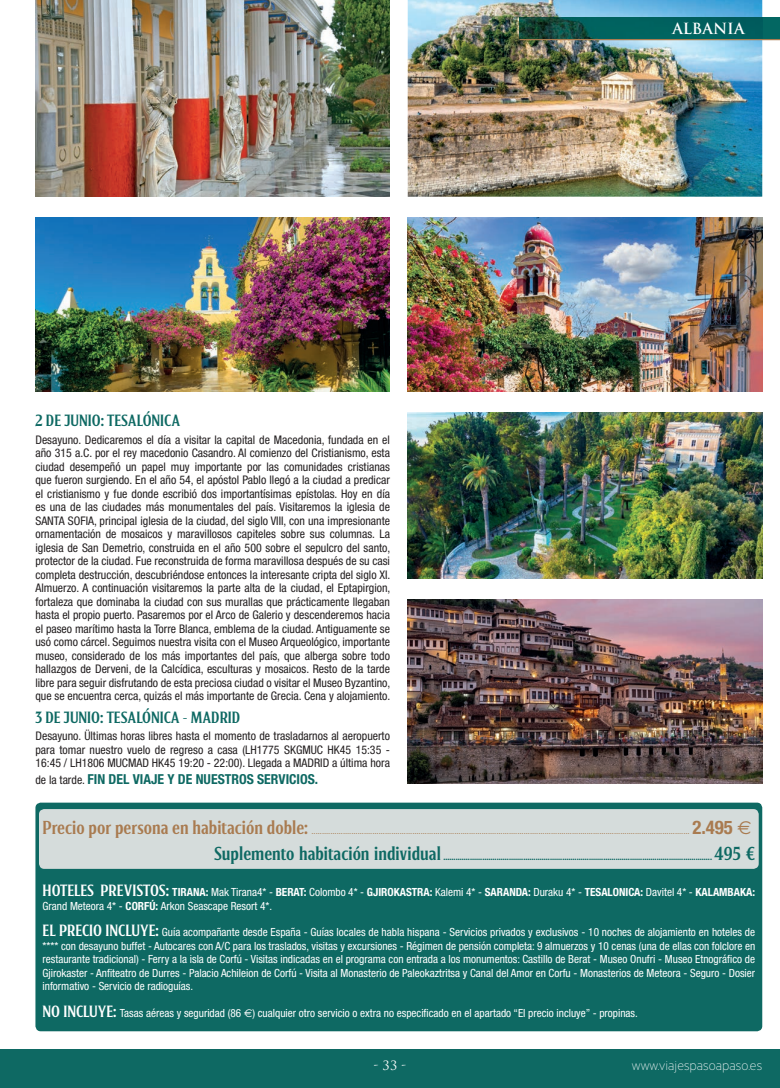
<style>
.page{position:relative;width:780px;height:1088px;background:#fff}
.page>*{position:absolute;margin:0;border:0;box-sizing:border-box;transform-origin:0 0}
.t1{font:16.25px "Schweppes";color:#0e6963}
.t2{font:100 15px "Metric";color:#fff}
.t3{font:700 15px "Trajan";color:#fff}
.t4{font:700 condensed 13.75px "Helvetica Neue";color:#0e6963}
.t5{font:12.5px "Trajan";color:#fff}
.t6{font:condensed 11.88px/13.5px "Helvetica Neue";color:#231f20;text-align:justify}
.t7{font:condensed 11.25px/13.5px "Helvetica Neue";color:#fff}
.t8{font:10px "Schweppes";color:#0e6963}
.t9{font:condensed 8.75px "Helvetica Neue";color:#a97b50}
.s1{font-weight:400;font-size:11.88px;color:#231f20}
.s2{font-family:"Schweppes";font-stretch:normal;font-size:18.75px}
.s3{font-weight:700;font-size:18.75px}
.s4{font-family:"Euro Sans";font-stretch:normal;font-size:18.75px}
.s5{font-size:18.75px}
.s6{font-family:"Schweppes";font-stretch:normal;font-size:16.25px}
.s7{font-weight:700}
.s8{font-family:"Euro Sans";font-stretch:normal}
</style>
<div class="page">
<div style="left:0;top:1049px;width:780px;height:39px;background:#0e6963"></div>
<img style="left:407px;top:0;width:355px;height:197px">
<div style="left:762px;top:18px;width:18px;height:21px;background:#036762"></div>
<img style="left:519px;top:18px;width:243px;height:21px">
<hr style="left:519px;top:39px;width:261px;height:1px;background:#a97b50">
<div style="left:35px;top:802px;width:727px;height:229px;background:#0e6963;border-radius:5px"></div>
<div style="left:39px;top:809px;width:719px;height:60px;background:#d5dcdb;border-radius:5px"></div>
<img style="left:407px;top:412px;width:355px;height:167px">
<img style="left:35px;top:217px;width:355px;height:174px">
<img style="left:407px;top:217px;width:355px;height:174px">
<img style="left:35px;top:0;width:355px;height:197px">
<img style="left:407px;top:599px;width:355px;height:185px">
<h1 class="t1" style="left:35px;top:409px;width:146px">2 DE JUNIO: TESALÓNICA</h1>
<p class="t6" style="left:35px;top:432px;width:356px">Desayuno. Dedicaremos el día a visitar la capital de Macedonia, fundada en el año 315 a.C. por el rey macedonio Casandro. Al comienzo del Cristianismo, esta ciudad desempeñó un papel muy importante por las comunidades cristianas que fueron surgiendo. En el año 54, el apóstol Pablo llegó a la ciudad a predicar el cristianismo y fue donde escribió dos importantísimas epístolas. Hoy en día es una de las ciudades más monumentales del país. Visitaremos la iglesia de SANTA SOFIA, principal iglesia de la ciudad, del siglo VIII, con una impresionante ornamentación de mosaicos y maravillosos capiteles sobre sus columnas. La iglesia de San Demetrio, construida en el año 500 sobre el sepulcro del santo, protector de la ciudad. Fue reconstruida de forma maravillosa después de su casi completa destrucción, descubriéndose entonces la interesante cripta del siglo XI.<br>Almuerzo. A continuación visitaremos la parte alta de la ciudad, el Eptapirgion, fortaleza que dominaba la ciudad con sus murallas que prácticamente llegaban hasta el propio puerto. Pasaremos por el Arco de Galerio y descenderemos hacia el paseo marítimo hasta la Torre Blanca, emblema de la ciudad. Antiguamente se usó como cárcel. Seguimos nuestra visita con el Museo Arqueológico, importante museo, considerado de los más importantes del país, que alberga sobre todo hallazgos de Derveni, de la Calcídica, esculturas y mosaicos. Resto de la tarde libre para seguir disfrutando de esta preciosa ciudad o visitar el Museo Byzantino, que se encuentra cerca, quizás el más importante de Grecia. Cena y alojamiento.</p>
<h1 class="t1" style="left:35px;top:706px;width:206px">3 DE JUNIO: TESALÓNICA - MADRID</h1>
<p class="t6" style="left:35px;top:729px;width:356px">Desayuno. Ültimas horas libres hasta el momento de trasladarnos al aeropuerto para tomar nuestro vuelo de regreso a casa (LH1775 SKGMUC HK45 15:35 - 16:45 / LH1806 MUCMAD HK45 19:20 - 22:00). Llegada a MADRID a última hora</p>
<p class="t4" style="left:35px;top:770px;width:284px"><span class="s1">de la tarde.</span> FIN DEL VIAJE Y DE NUESTROS SERVICIOS.</p>
<p class="t3" style="left:672px;top:19px;width:74px">ALBANIA</p>
<p class="t9" style="left:43px;top:826px;width:710px"><span class="s2">Precio por persona en habitación doble:</span> .................................................................................................................................................................................... <span class="s3">2.495</span> <span class="s4">€</span></p>
<p class="t8" style="left:214px;top:849px;width:542px"><span class="s5">Suplemento habitación individual</span> ................................................................................................................................... <span class="s5">495 €</span></p>
<p class="t7" style="left:43px;top:885px;width:714px"><span class="s6">HOTELES PREVISTOS:</span> <span class="s7">TIRANA:</span> Mak Tirana4* - <span class="s7">BERAT:</span> Colombo 4* - <span class="s7">GJIROKASTRA:</span> Kalemi 4* - <span class="s7">SARANDA:</span> Duraku 4* - <span class="s7">TESALONICA:</span> Davitel 4* - <span class="s7">KALAMBAKA:<br></span>Grand Meteora 4* - <span class="s7">CORFÚ:</span> Arkon Seascape Resort 4*.</p>
<p class="t7" style="left:43px;top:925px;width:714px;text-align:justify"><span class="s6">EL PRECIO INCLUYE:</span> Guía acompañante desde España - Guías locales de habla hispana - Servicios privados y exclusivos - 10 noches de alojamiento en hoteles de **** con desayuno buffet - Autocares con A/C para los traslados, visitas y excursiones - Régimen de pensión completa: 9 almuerzos y 10 cenas (una de ellas con folclore en restaurante tradicional) - Ferry a la isla de Corfú - Visitas indicadas en el programa con entrada a los monumentos: Castillo de Berat - Museo Onufri - Museo Etnográfico de Gjirokaster - Anfiteatro de Durres - Palacio Achileion de Corfú - Visita al Monasterio de Paleokaztritsa y Canal del Amor en Corfu - Monasterios de Meteora - Seguro - Dosier informativo - Servicio de radioguías.</p>
<p class="t7" style="left:43px;top:1006px;width:596px"><span class="s6">NO INCLUYE:</span> Tasas aéreas y seguridad (86 <span class="s8">€</span>) cualquier otro servicio o extra no especificado en el apartado “El precio incluye” - propinas.</p>
<p class="t5" style="left:373px;top:1058px;width:34px">- 33 -</p>
<p class="t2" style="left:632px;top:1057px;width:132px">www.viajespasoapaso.es</p>
</div>
